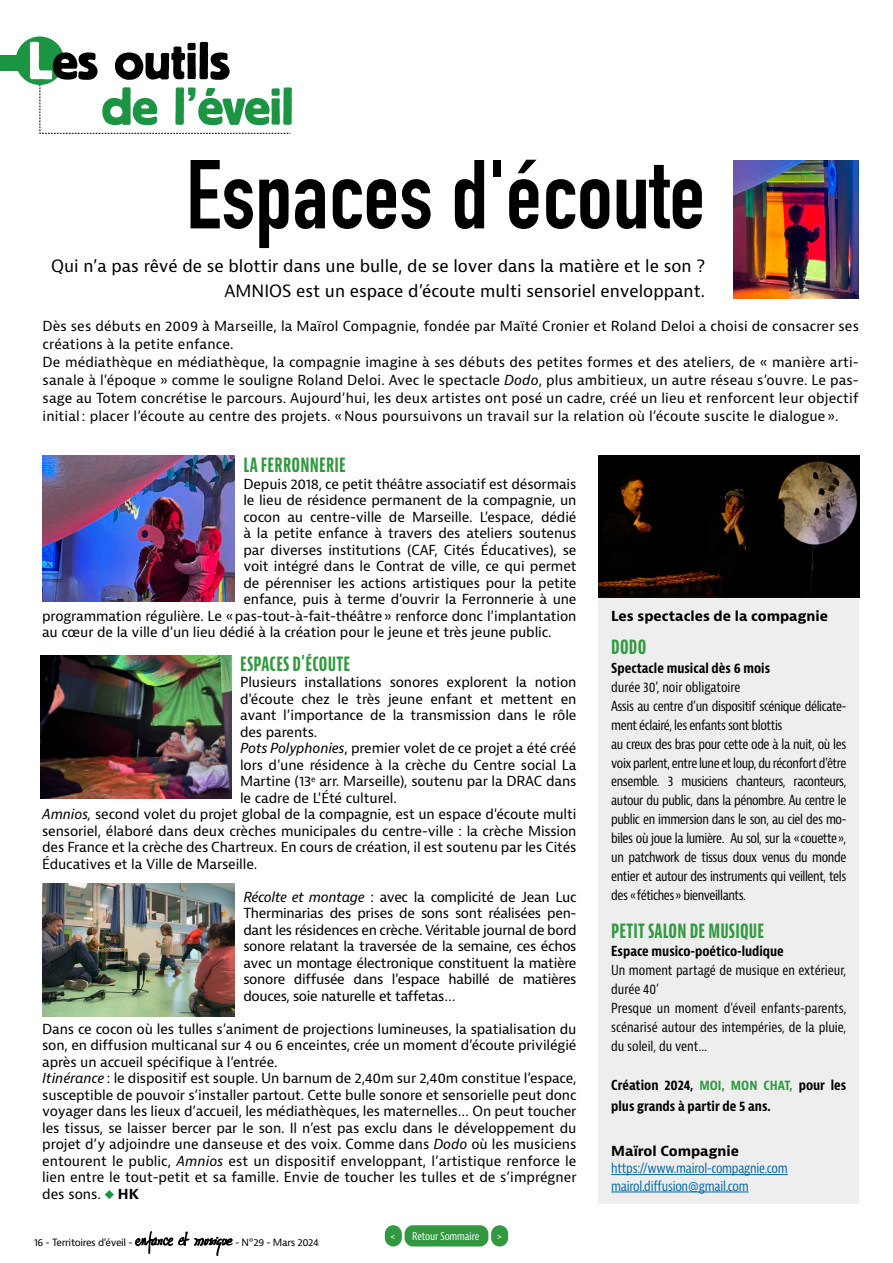
<style>
.page{position:relative;width:893px;height:1263px;background:#fff}
.page>*{position:absolute;margin:0;border:0;box-sizing:border-box;transform-origin:0 0}
.t1{font:700 96px "DIN Condensed";color:#000}
.t2{font:700 extra-condensed 21px "Bernina Sans";letter-spacing:.01em;color:#329940}
.t3{font:16.5px/25.5px "Bernina Sans";color:#000;text-align:right}
.t4{font:13.5px/16.5px "Bernina Sans";letter-spacing:-.01em;color:#000;text-align:justify}
.t5{font:13.5px/18px "Bernina Sans";letter-spacing:.01em;color:#000}
.t6{font:condensed 13.5px/18.9px "Bernina Sans";letter-spacing:-.03em;color:#000}
.t7{font:condensed 13.5px/18.9px "Bernina Sans";color:#000}
.t8{font:700 condensed 13.5px/20.4px "Bernina Sans";color:#000}
.t9{font:condensed 13.5px/17.4px "Bernina Sans";letter-spacing:-.02em;color:#006aa7}
.t10{font:700 13.5px "Bernina Sans";color:#000}
.t11{font:condensed 10.5px "Bernina Sans";letter-spacing:-.01em;color:#fff}
.t12{font:9.75px "Bernina Sans";letter-spacing:-.03em;color:#000}
.s1{font-style:italic}
.s2{color:#1b9544}
.s3{font-weight:700}
.s4{color:#329940}
</style>
<div class="page">
<div style="left:405px;top:1225px;width:83px;height:21px;background:#329940;border-radius:9px"></div>
<div style="left:491px;top:1225px;width:17px;height:21px;background:#329940;border-radius:9px"></div>
<div style="left:385px;top:1225px;width:17px;height:21px;background:#329940;border-radius:9px"></div>
<div style="left:16px;top:36px;width:48px;height:49px;background:#1b9544;border-radius:50%"></div>
<div style="left:0;top:55px;width:23px;height:15px;background:#1b9544"></div>
<svg style="left:30px;top:42px;width:262px;height:92px"></svg>
<div style="left:598px;top:597px;width:261px;height:606px;background:#eee"></div>
<hr style="left:611px;top:1174px;width:177px;height:1px;background:#006aa7">
<hr style="left:611px;top:1191px;width:138px;height:1px;background:#006aa7">
<img style="left:135px;top:1231px;width:98px;height:25px">
<img style="left:40px;top:656px;width:192px;height:142px">
<img style="left:43px;top:455px;width:192px;height:146px">
<img style="left:42px;top:883px;width:193px;height:133px">
<img style="left:598px;top:455px;width:261px;height:142px">
<img style="left:734px;top:160px;width:125px;height:139px">
<h1 class="t1" style="left:186px;top:130px;width:521px">Espaces d'écoute</h1>
<p class="t3" style="left:51px;top:253px;width:655px">Qui n’a pas rêvé de se blottir dans une bulle, de se lover dans la matière et le son ?<br>AMNIOS est un espace d’écoute multi sensoriel enveloppant.</p>
<p class="t5" style="left:43px;top:317px;width:818px">Dès ses débuts en 2009 à Marseille, la Maïrol Compagnie, fondée par Maïté Cronier et Roland Deloi a choisi de consacrer ses créations à la petite enfance.<br>De médiathèque en médiathèque, la compagnie imagine à ses débuts des petites formes et des ateliers, de « manière arti&shy;sanale à l’époque » comme le souligne Roland Deloi. Avec le spectacle <span class="s1">Dodo</span>, plus ambitieux, un autre réseau s’ouvre. Le pas&shy;sage au Totem concrétise le parcours. Aujourd’hui, les deux artistes ont posé un cadre, créé un lieu et renforcent leur objectif initial : placer l’écoute au centre des projets. «Nous poursuivons un travail sur la relation où l’écoute suscite le dialogue ».</p>
<h2 class="t2" style="left:243px;top:453px;width:104px">LA FERRONNERIE</h2>
<p class="t4" style="left:243px;top:476px;width:335px">Depuis 2018, ce petit théâtre associatif est désormais</p>
<p class="t4" style="left:243px;top:493px;width:335px">le lieu de résidence permanent de la compagnie, un</p>
<p class="t4" style="left:243px;top:509px;width:335px">cocon au centre-ville de Marseille. L’espace, dédié</p>
<p class="t4" style="left:243px;top:526px;width:335px">à la petite enfance à travers des ateliers soutenus</p>
<p class="t4" style="left:243px;top:542px;width:335px">par diverses institutions (CAF, Cités Éducatives), se</p>
<p class="t4" style="left:243px;top:559px;width:335px">voit intégré dans le Contrat de ville, ce qui permet</p>
<p class="t4" style="left:243px;top:575px;width:335px">de pérenniser les actions artistiques pour la petite</p>
<p class="t4" style="left:243px;top:592px;width:335px">enfance, puis à terme d'ouvrir la Ferronnerie à une</p>
<p class="t4" style="left:42px;top:608px;width:536px">programmation régulière. Le «pas-tout-à-fait-théâtre» renforce donc l'implantation</p>
<p class="t4" style="left:42px;top:624px;width:511px">au cœur de la ville d'un lieu dédié à la création pour le jeune et très jeune public.</p>
<h2 class="t2" style="left:240px;top:651px;width:112px">ESPACES D'ÉCOUTE</h2>
<p class="t4" style="left:240px;top:674px;width:338px">Plusieurs installations sonores explorent la notion</p>
<p class="t4" style="left:240px;top:691px;width:338px">d'écoute chez le très jeune enfant et mettent en</p>
<p class="t4" style="left:240px;top:707px;width:338px">avant l’importance de la transmission dans le rôle</p>
<p class="t4" style="left:240px;top:724px;width:79px">des parents.</p>
<p class="t4" style="left:240px;top:740px;width:338px"><span class="s1">Pots Polyphonies</span>, premier volet de ce projet a été créé</p>
<p class="t4" style="left:240px;top:757px;width:338px">lors d'une résidence à la crèche du Centre social La</p>
<p class="t4" style="left:240px;top:773px;width:338px">Martine (13<sup>e</sup> arr. Marseille), soutenu par la DRAC dans</p>
<p class="t4" style="left:240px;top:790px;width:158px">le cadre de L'Été culturel.</p>
<p class="t4" style="left:42px;top:806px;width:536px"><span class="s1">Amnios,</span> second volet du projet global de la compagnie, est un espace d'écoute multi</p>
<p class="t4" style="left:42px;top:823px;width:536px">sensoriel, élaboré dans deux crèches municipales du centre-ville : la crèche Mission</p>
<p class="t4" style="left:42px;top:839px;width:536px">des France et la crèche des Chartreux. En cours de création, il est soutenu par les Cités</p>
<p class="t4" style="left:42px;top:856px;width:216px">Éducatives et la Ville de Marseille.</p>
<p class="t4" style="left:243px;top:889px;width:335px"><span class="s1">Récolte et montage</span> : avec la complicité de Jean Luc Therminarias des prises de sons sont réalisées pen&shy;dant les résidences en crèche. Véritable journal de bord sonore relatant la traversée de la semaine, ces échos avec un montage électronique constituent la matière sonore diffusée dans l’espace habillé de matières douces, soie naturelle et taffetas…</p>
<p class="t4" style="left:42px;top:1020px;width:536px;text-align:left">Dans ce cocon où les tulles s’animent de projections lumineuses, la spatialisation du son, en diffusion multicanal sur 4 ou 6 enceintes, crée un moment d’écoute privilégié après un accueil spécifique à l’entrée.<br><span class="s1">Itinérance</span> : le dispositif est souple. Un barnum de 2,40m sur 2,40m constitue l’espace, susceptible de pouvoir s’installer partout. Cette bulle sonore et sensorielle peut donc voyager dans les lieux d’accueil, les médiathèques, les maternelles… On peut toucher les tissus, se laisser bercer par le son. Il n’est pas exclu dans le développement du projet d’y adjoindre une danseuse et des voix. Comme dans <span class="s1">Dodo</span> où les musiciens entourent le public, <span class="s1">Amnios</span> est un dispositif enveloppant, l’artistique renforce le lien entre le tout-petit et sa famille. Envie de toucher les tulles et de s’imprégner des sons. <span class="s2">◆</span> <span class="s3">HK</span></p>
<p class="t10" style="left:611px;top:607px;width:218px">Les spectacles de la compagnie</p>
<h2 class="t2" style="left:611px;top:634px;width:37px">DODO</h2>
<p class="t8" style="left:611px;top:658px;width:160px">Spectacle musical dès 6 mois</p>
<p class="t6" style="left:611px;top:678px;width:237px">durée 30’, noir obligatoire<br>Assis au centre d’un dispositif scénique délicate&shy;ment éclairé, les enfants sont blottis<br>au creux des bras pour cette ode à la nuit, où les voix parlent, entre lune et loup, du réconfort d’être ensemble. 3 musiciens chanteurs, raconteurs, autour du public, dans la pénombre. Au centre le public en immersion dans le son, au ciel des mo&shy;biles où joue la lumière. Au sol, sur la «couette», un patchwork de tissus doux venus du monde entier et autour des instruments qui veillent, tels des «fétiches» bienveillants.</p>
<h2 class="t2" style="left:611px;top:918px;width:155px">PETIT SALON DE MUSIQUE</h2>
<p class="t8" style="left:611px;top:942px;width:174px">Espace musico-poético-ludique</p>
<p class="t7" style="left:611px;top:961px;width:237px">Un moment partagé de musique en extérieur, durée 40’<br>Presque un moment d'éveil enfants-parents, scénarisé autour des intempéries, de la pluie, du soleil, du vent…</p>
<p class="t8" style="left:611px;top:1075px;width:237px">Création 2024, <span class="s4">MOI, MON CHAT,</span> pour les plus grands à partir de 5 ans.</p>
<p class="t10" style="left:611px;top:1142px;width:129px">Maïrol Compagnie</p>
<p class="t9" style="left:611px;top:1160px;width:178px">https://www.mairol-compagnie.com mairol.diffusion@gmail.com</p>
<p class="t12" style="left:34px;top:1236px;width:100px">16 - Territoires d’éveil -</p>
<p class="t12" style="left:235px;top:1236px;width:85px">- N°29 - Mars 2024</p>
<p class="t11" style="left:390px;top:1230px;width:7px">&lt;</p>
<p class="t11" style="left:412px;top:1230px;width:69px">Retour Sommaire</p>
<p class="t11" style="left:496px;top:1230px;width:7px">&gt;</p>
</div>
